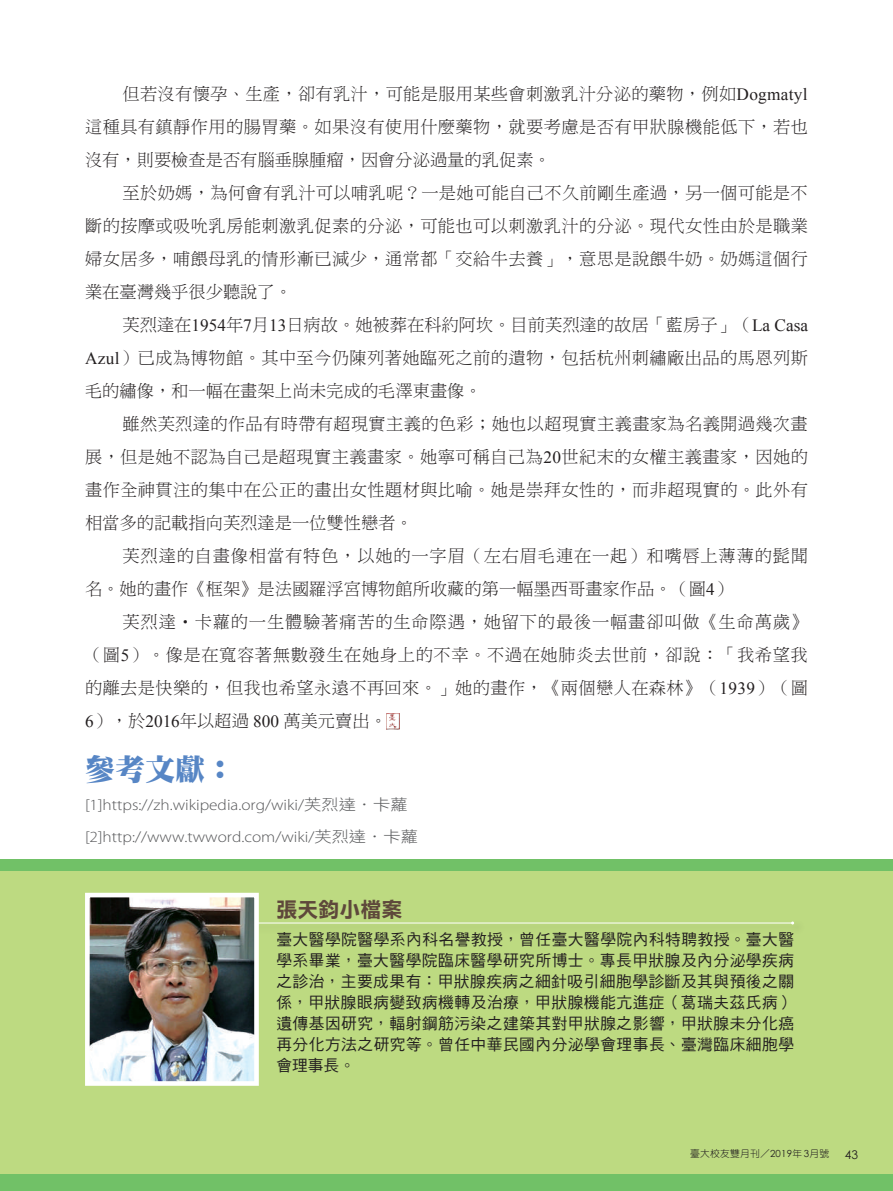
<style>
.page{position:relative;width:893px;height:1191px;background:#fff}
.page>*{position:absolute;margin:0;border:0;box-sizing:border-box;transform-origin:0 0}
.t1{font:30px "DF Ming Std W12";color:#5786c5}
.t2{font:21px "DF Li Hei Std W7";color:#5e483b}
.t3{font:17.25px/33px "DF Ming Std W3";letter-spacing:.025em;color:#231f20;text-align:justify}
.t4{font:17.25px/33px "DF Ming Std W3";letter-spacing:.045em;color:#231f20}
.t5{font:15.75px/21px "DF Hei Std W5";letter-spacing:.03em;color:#231f20;text-align:justify}
.t6{font:300 15.6px/31.5px "Myriad Pro";color:#57585a;scale:1.11 1}
.t7{font:12px "Century Gothic";color:#231f20}
.t8{font:9.75px "DF Yuan Std W3";letter-spacing:.025em;color:#231f20}
.s1{font-family:"Times New Roman"}
.s2{font-family:"DF Hei Std W3";font-weight:400}
.s3{font-family:"DF Ming Std W3";font-weight:400}
.s4{font-family:"Century Gothic"}
</style>
<div class="page">
<div style="left:0;top:1106px;width:893px;height:83px;background:#bdda81"></div>
<div style="left:0;top:1174px;width:893px;height:17px;background:#71c167"></div>
<img style="left:387px;top:713px;width:13px;height:16px">
<div style="left:1px;top:859px;width:892px;height:12px;background:#71c167"></div>
<div style="left:1px;top:871px;width:892px;height:235px;background:#bdda81"></div>
<div style="left:244px;top:919px;width:561px;height:16px;background:#231f20;opacity:.3"></div>
<hr style="left:245px;top:922px;width:548px;height:1px;background:#fff">
<img style="left:91px;top:898px;width:162px;height:181px">
<div style="left:85px;top:892px;width:174px;height:193px;border:5px solid #fff"></div>
<p class="t3" style="left:85px;top:77px;width:725px;text-indent:38px">但若沒有懷孕、生產，卻有乳汁，可能是服用某些會刺激乳汁分泌的藥物，例如<span class="s1">Dogmatyl</span>這種具有鎮靜作用的腸胃藥。如果沒有使用什麼藥物，就要考慮是否有甲狀腺機能低下，若也沒有，則要檢查是否有腦垂腺腫瘤，因會分泌過量的乳促素。</p>
<p class="t3" style="left:85px;top:176px;width:725px;text-indent:38px">至於奶媽，為何會有乳汁可以哺乳呢？一是她可能自己不久前剛生產過，另一個可能是不斷的按摩或吸吮乳房能刺激乳促素的分泌，可能也可以刺激乳汁的分泌。現代女性由於是職業婦女居多，哺餵母乳的情形漸已減少，通常都「交給牛去養」，意思是說餵牛奶。奶媽這個行業在臺灣幾乎很少聽說了。</p>
<p class="t3" style="left:85px;top:308px;width:725px;text-indent:38px">芙烈達在<span class="s1">1954</span>年<span class="s1">7</span>月<span class="s1">13</span>日病故。她被葬在科約阿坎。目前芙烈達的故居「藍房子」（<span class="s1">La Casa Azul</span>）已成為博物館。其中至今仍陳列著她臨死之前的遺物，包括杭州刺繡廠出品的馬恩列斯毛的繡像，和一幅在畫架上尚未完成的毛澤東畫像。</p>
<p class="t3" style="left:85px;top:407px;width:725px;text-indent:38px">雖然芙烈達的作品有時帶有超現實主義的色彩；她也以超現實主義畫家為名義開過幾次畫展，但是她不認為自己是超現實主義畫家。她寧可稱自己為<span class="s1">20</span>世紀末的女權主義畫家，因她的畫作全神貫注的集中在公正的畫出女性題材與比喻。她是崇拜女性的，而非超現實的。此外有相當多的記載指向芙烈達是一位雙性戀者。</p>
<p class="t4" style="left:85px;top:539px;width:724px;text-indent:38px">芙烈達的自畫像相當有特色，以她的一字眉（左右眉毛連在一起）和嘴唇上薄薄的髭聞名。她的畫作《框架》是法國羅浮宮博物館所收藏的第一幅墨西哥畫家作品。（圖<span class="s1">4</span>）</p>
<p class="t3" style="left:85px;top:605px;width:724px;text-indent:38px">芙烈達‧卡蘿的一生體驗著痛苦的生命際遇，她留下的最後一幅畫卻叫做《生命萬歲》（圖<span class="s1">5</span>）。像是在寬容著無數發生在她身上的不幸。不過在她肺炎去世前，卻說：「我希望我的離去是快樂的，但我也希望永遠不再回來。」她的畫作，《兩個戀人在森林》（<span class="s1">1939</span>）（圖<span class="s1">6</span>），於<span class="s1">2016</span>年以超過 <span class="s1">800</span> 萬美元賣出。</p>
<h1 class="t1" style="left:85px;top:752px;width:151px">參考文獻：</h1>
<p class="t6" style="left:85px;top:789px;width:301px">[1]https://zh.wikipedia.org/wiki/<span class="s2">芙烈達</span><span class="s3">．</span><span class="s2">卡蘿</span>[2]http://www.twword.com/wiki/<span class="s2">芙烈達</span><span class="s3">．</span><span class="s2">卡蘿</span></p>
<p class="t2" style="left:276px;top:898px;width:127px">張天鈞小檔案</p>
<p class="t5" style="left:276px;top:929px;width:519px">臺大醫學院醫學系內科名譽教授，曾任臺大醫學院內科特聘教授。臺大醫學系畢業，臺大醫學院臨床醫學研究所博士。專長甲狀腺及內分泌學疾病之診治，主要成果有：甲狀腺疾病之細針吸引細胞學診斷及其與預後之關係，甲狀腺眼病變致病機轉及治療，甲狀腺機能亢進症（葛瑞夫茲氏病）遺傳基因研究，輻射鋼筋污染之建築其對甲狀腺之影響，甲狀腺未分化癌再分化方法之研究等。曾任中華民國內分泌學會理事長、臺灣臨床細胞學會理事長。</p>
<p class="t8" style="left:690px;top:1148px;width:141px">臺大校友雙月刊／<span class="s4">2019</span>年<span class="s4">3</span>月號</p>
<p class="t7" style="left:845px;top:1147px;width:15px">43</p>
</div>
